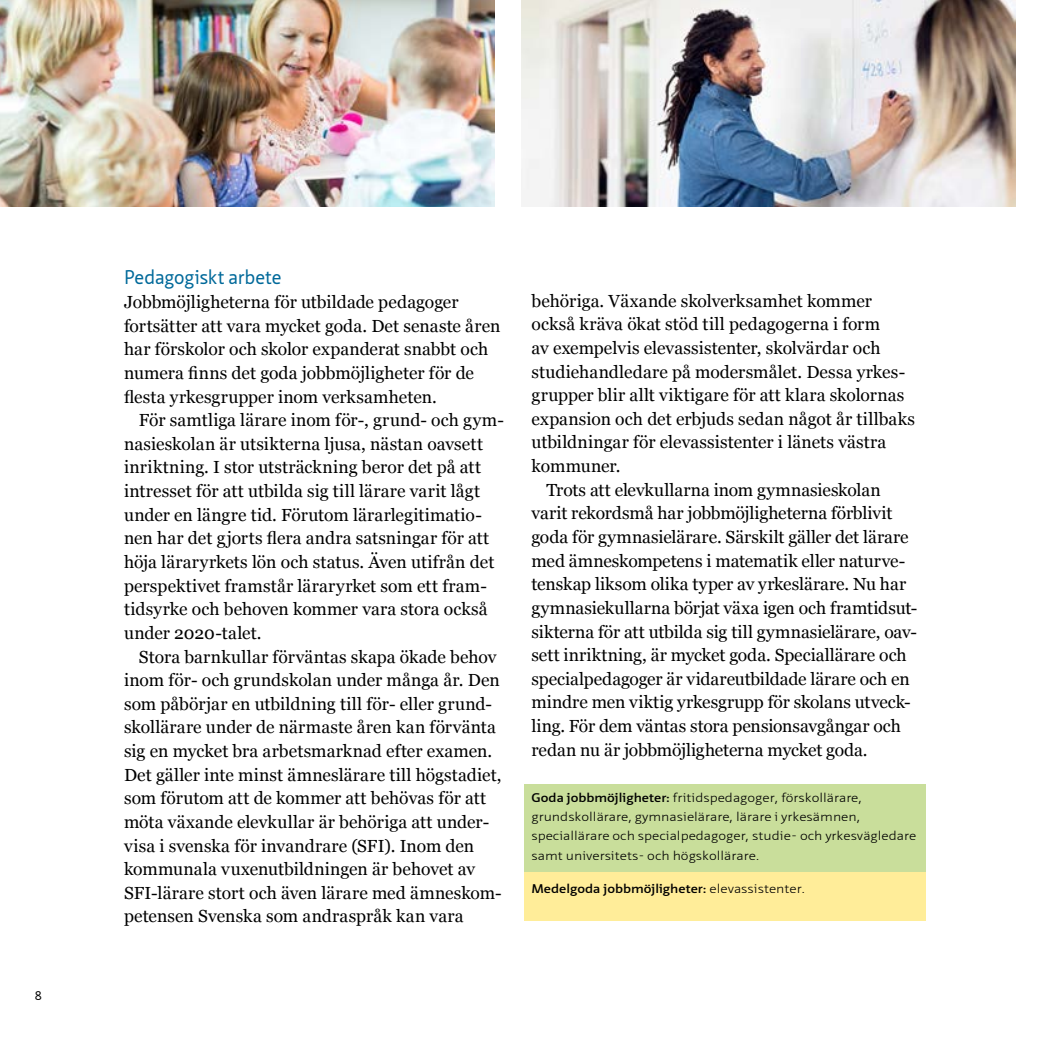
<style>
.page{position:relative;width:1042px;height:1042px;background:#fff}
.page>*{position:absolute;margin:0;border:0;box-sizing:border-box;transform-origin:0 0}
.t1{font:19.25px "Neue Sans Pro";letter-spacing:-.005em;color:#00699a}
.t2{font:17.5px/23.6px "Georgia";color:#000}
.t3{font:300 12.25px/19.2px "Neue Sans Pro";color:#000;scale:1.17 1}
.t4{font:600 12.25px "Neue Sans Pro";color:#000;scale:1.17 1}
.t5{font:12.25px "Neue Sans Pro";color:#000}
.s1{font-weight:600}
.s2{font-weight:300}
</style>
<div class="page">
<img style="left:0;top:0;width:495px;height:207px">
<img style="left:521px;top:0;width:495px;height:207px">
<div style="left:524px;top:784px;width:401px;height:89px;background:#c9de9b"></div>
<div style="left:524px;top:872px;width:401px;height:49px;background:#ffed99"></div>
<p class="t5" style="left:35px;top:988px;width:9px">8</p>
<p class="t1" style="left:124px;top:265px;width:159px">Pedagogiskt arbete</p>
<p class="t2" style="left:124px;top:291px;width:378px">Jobbmöjligheterna för utbildade pedagoger fortsätter att vara mycket goda. Det senaste åren har förskolor och skolor expanderat snabbt och numera finns det goda jobbmöjligheter för de flesta yrkesgrupper inom verksamheten.</p>
<p class="t2" style="left:124px;top:409px;width:381px;text-indent:15px">För samtliga lärare inom för-, grund- och gym&shy;nasieskolan är utsikterna ljusa, nästan oavsett inriktning. I stor utsträckning beror det på att intresset för att utbilda sig till lärare varit lågt under en längre tid. Förutom lärarlegitimatio&shy;nen har det gjorts flera andra satsningar för att höja läraryrkets lön och status. Även utifrån det perspektivet framstår läraryrket som ett fram&shy;tidsyrke och behoven kommer vara stora också under 2020-talet.</p>
<p class="t2" style="left:124px;top:645px;width:379px;text-indent:15px">Stora barnkullar förväntas skapa ökade behov inom för- och grundskolan under många år. Den som påbörjar en utbildning till för- eller grund&shy;skollärare under de närmaste åren kan förvänta sig en mycket bra arbetsmarknad efter examen.<br>Det gäller inte minst ämneslärare till högstadiet, som förutom att de kommer att behövas för att möta växande elevkullar är behöriga att under&shy;visa i svenska för invandrare (SFI). Inom den kommunala vuxenutbildningen är behovet av SFI-lärare stort och även lärare med ämneskom&shy;petensen Svenska som andraspråk kan vara</p>
<p class="t2" style="left:531px;top:289px;width:342px">behöriga. Växande skolverksamhet kommer</p>
<p class="t2" style="left:531px;top:313px;width:350px">också kräva ökat stöd till pedagogerna i form</p>
<p class="t2" style="left:531px;top:336px;width:351px">av exempelvis elevassistenter, skolvärdar och</p>
<p class="t2" style="left:531px;top:360px;width:375px">studiehandledare på modersmålet. Dessa yrkes-</p>
<p class="t2" style="left:531px;top:384px;width:374px">grupper blir allt viktigare för att klara skolornas</p>
<p class="t2" style="left:531px;top:407px;width:385px">expansion och det erbjuds sedan något år tillbaks</p>
<p class="t2" style="left:531px;top:431px;width:356px">utbildningar för elevassistenter i länets västra</p>
<p class="t2" style="left:531px;top:454px;width:91px">kommuner.</p>
<p class="t2" style="left:546px;top:478px;width:336px">Trots att elevkullarna inom gymnasieskolan</p>
<p class="t2" style="left:531px;top:502px;width:362px">varit rekordsmå har jobbmöjligheterna förblivit</p>
<p class="t2" style="left:531px;top:525px;width:379px">goda för gymnasielärare. Särskilt gäller det lärare</p>
<p class="t2" style="left:531px;top:549px;width:375px">med ämneskompetens i matematik eller naturve-</p>
<p class="t2" style="left:531px;top:573px;width:376px">tenskap liksom olika typer av yrkeslärare. Nu har</p>
<p class="t2" style="left:531px;top:596px;width:387px">gymnasiekullarna börjat växa igen och framtidsut-</p>
<p class="t2" style="left:531px;top:620px;width:387px">sikterna för att utbilda sig till gymnasielärare, oav-</p>
<p class="t2" style="left:531px;top:643px;width:377px">sett inriktning, är mycket goda. Speciallärare och</p>
<p class="t2" style="left:531px;top:667px;width:380px">specialpedagoger är vidareutbildade lärare och en</p>
<p class="t2" style="left:531px;top:691px;width:381px">mindre men viktig yrkesgrupp för skolans utveck-</p>
<p class="t2" style="left:531px;top:714px;width:371px">ling. För dem väntas stora pensionsavgångar och</p>
<p class="t2" style="left:531px;top:738px;width:338px">redan nu är jobbmöjligheterna mycket goda.</p>
<p class="t3" style="left:531px;top:788px;width:330px"><span class="s1">Goda jobbmöjligheter:</span> fritidspedagoger, förskollärare, grundskollärare, gymnasielärare, lärare i yrkesämnen, speciallärare och specialpedagoger, studie- och yrkesvägledare samt universitets- och högskollärare.</p>
<p class="t4" style="left:531px;top:880px;width:236px">Medelgoda jobbmöjligheter: <span class="s2">elevassistenter.</span></p>
</div>
